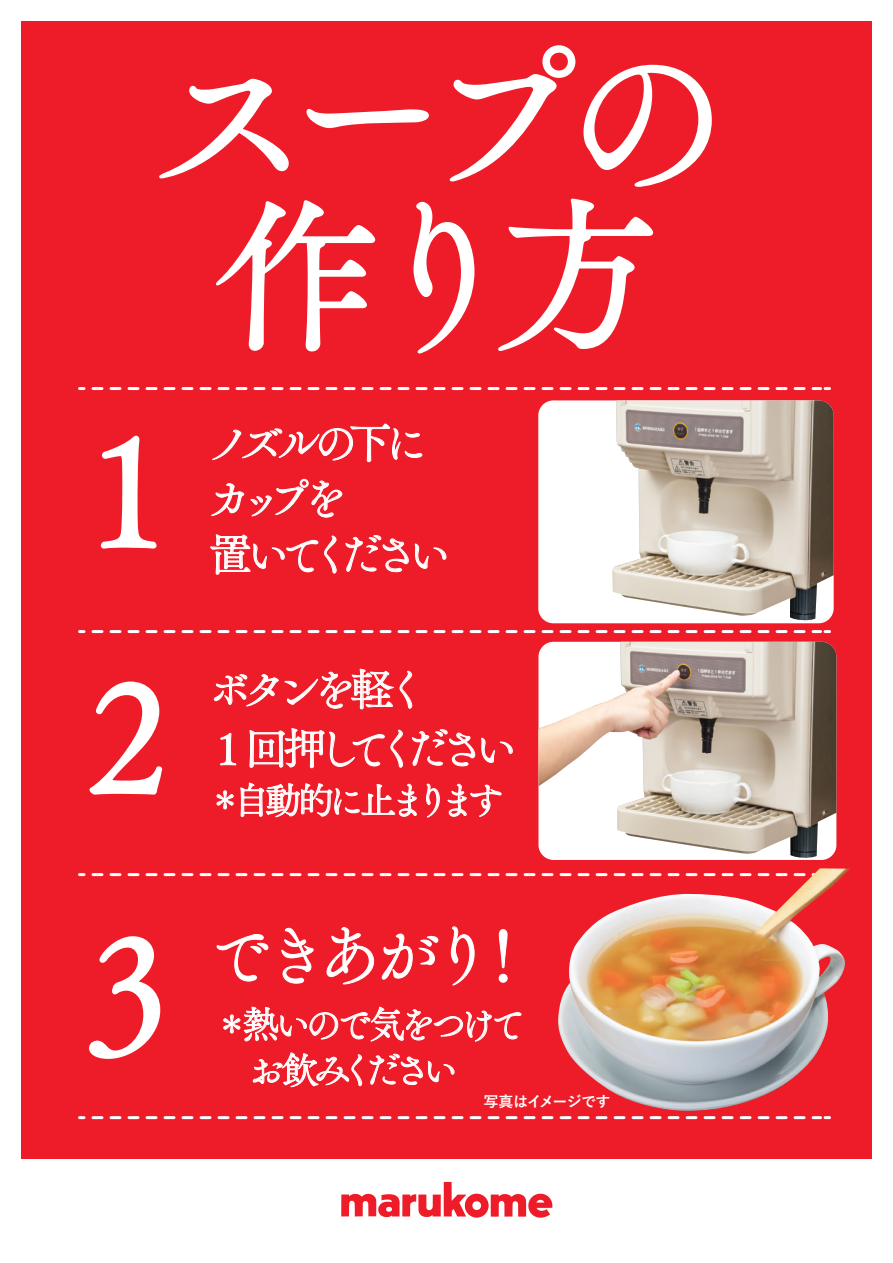
<style>
.page{position:relative;width:893px;height:1263px;background:#fff}
.page>*{position:absolute;margin:0;border:0;box-sizing:border-box;transform-origin:0 0}
.t1{font:168.3px/157.1px "Tsuku Old Min Pro R";letter-spacing:-.17em;color:#fff;text-align:center}
.t2{font:155.4px "Tsuku Old Min Pro R";color:#fff}
.t3{font:65.7px "Tsuku Old Min Pro R";letter-spacing:-.16em;color:#fff}
.t4{font:44.4px/55.9px "Tsuku Old Min Pro R";letter-spacing:-.225em;color:#fff}
.t5{font:37.2px/45.8px "Tsuku Old Min Pro R";letter-spacing:-.18em;color:#fff}
.t6{font:700 15px "Yu Go";letter-spacing:-.045em;color:#fff}
</style>
<div class="page">
<div style="left:21px;top:21px;width:851px;height:1138px;background:#ee1c28"></div>
<svg style="left:341px;top:1182px;width:211px;height:36px"></svg>
<svg style="left:159px;top:78px;width:130px;height:101px"></svg>
<svg style="left:306px;top:108px;width:123px;height:21px"></svg>
<svg style="left:449px;top:45px;width:263px;height:142px"></svg>
<svg style="left:216px;top:200px;width:160px;height:152px"></svg>
<svg style="left:413px;top:201px;width:62px;height:153px"></svg>
<svg style="left:498px;top:198px;width:156px;height:153px"></svg>
<svg style="left:100px;top:435px;width:57px;height:114px"></svg>
<svg style="left:212px;top:423px;width:211px;height:40px"></svg>
<svg style="left:211px;top:478px;width:132px;height:40px"></svg>
<svg style="left:210px;top:534px;width:127px;height:41px"></svg>
<svg style="left:345px;top:535px;width:102px;height:38px"></svg>
<svg style="left:89px;top:681px;width:74px;height:114px"></svg>
<svg style="left:213px;top:668px;width:300px;height:101px"></svg>
<svg style="left:89px;top:936px;width:72px;height:123px"></svg>
<svg style="left:217px;top:790px;width:17px;height:19px"></svg>
<svg style="left:240px;top:782px;width:177px;height:36px"></svg>
<svg style="left:426px;top:784px;width:14px;height:33px"></svg>
<svg style="left:448px;top:784px;width:54px;height:33px"></svg>
<svg style="left:79px;top:387px;width:5px;height:3px"></svg>
<svg style="left:93px;top:387px;width:736px;height:3px"></svg>
<svg style="left:79px;top:630px;width:5px;height:3px"></svg>
<svg style="left:93px;top:630px;width:736px;height:3px"></svg>
<svg style="left:79px;top:873px;width:5px;height:3px"></svg>
<svg style="left:93px;top:873px;width:461px;height:3px"></svg>
<svg style="left:79px;top:1116px;width:5px;height:3px"></svg>
<svg style="left:93px;top:1116px;width:736px;height:3px"></svg>
<svg style="left:216px;top:926px;width:305px;height:161px"></svg>
<div style="left:538px;top:400px;width:296px;height:223px;background:#fff;border-radius:15px"></div>
<img style="left:612px;top:400px;width:222px;height:221px">
<img style="left:538px;top:642px;width:298px;height:217px">
<img style="left:558px;top:868px;width:292px;height:243px">
<h1 class="t1" style="left:148px;top:42px;width:584px">スープの作り方</h1>
<h2 class="t2" style="left:88px;top:372px;width:82px">1</h2>
<p class="t4" style="left:208px;top:415px;width:245px">ノズルの下にカップを<br>置いてください</p>
<h2 class="t2" style="left:88px;top:618px;width:82px">2</h2>
<h2 class="t2" style="left:88px;top:873px;width:82px">3</h2>
<p class="t4" style="left:208px;top:660px;width:311px;line-height:58.9px">ボタンを軽く<br>1 回押してください</p>
<p class="t5" style="left:206px;top:778px;width:299px">＊自動的に止まります</p>
<h3 class="t3" style="left:207px;top:905px;width:330px">できあがり！</h3>
<p class="t5" style="left:213px;top:1002px;width:315px">＊熱いので気をつけて　お飲みください</p>
<p class="t6" style="left:483px;top:1093px;width:129px">写真はイメージです</p>
</div>
